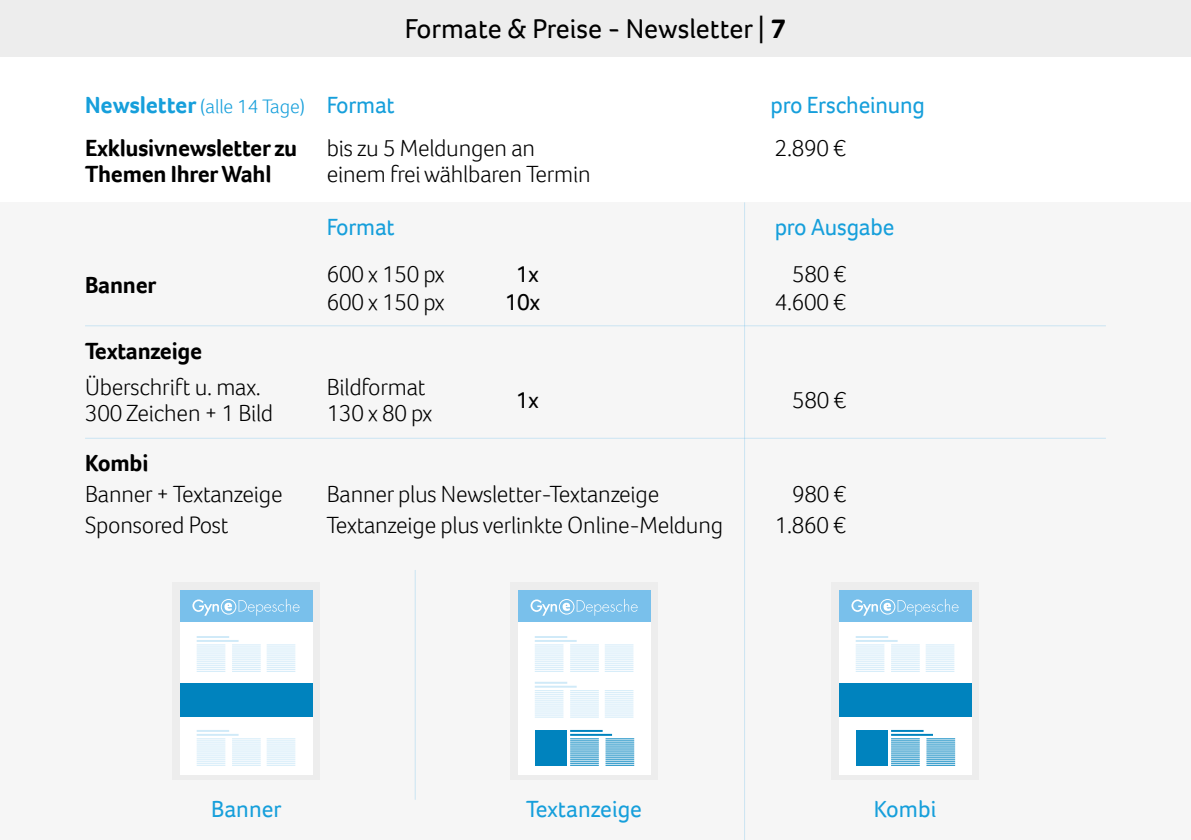
<style>
.page{position:relative;width:1191px;height:840px;background:#fff}
.page>*{position:absolute;margin:0;border:0;box-sizing:border-box;transform-origin:0 0}
.t1{font:28px "Foco";color:#000}
.t2{font:300 24px/26px "Foco";letter-spacing:-.01em;color:#000}
.t3{font:24px "Foco";letter-spacing:-.01em;color:#169fdb}
.t4{font:700 24px/26px "Foco";letter-spacing:-.01em;color:#000}
.t5{font:24px "Foco";letter-spacing:-.01em;color:#000}
.t6{font:300 20px "Foco";color:#169fdb}
.s1{font-weight:700}
.s2{font-weight:700;font-size:24px}
</style>
<div class="page">
<div style="left:0;top:0;width:1191px;height:57px;background:#ededed"></div>
<div style="left:0;top:202px;width:1191px;height:637px;background:#f6f6f6"></div>
<hr style="left:744px;top:202px;width:1px;height:637px;background:#63b9e9">
<hr style="left:85px;top:437px;width:1021px;height:1px;background:#63b9e9">
<hr style="left:85px;top:325px;width:1021px;height:1px;background:#63b9e9">
<hr style="left:415px;top:569px;width:1px;height:230px;background:#63b9e9">
<div style="left:831px;top:582px;width:148px;height:197px;background:#ededed"></div>
<div style="left:839px;top:621px;width:132px;height:152px;background:#fff"></div>
<div style="left:855px;top:729px;width:32px;height:36px;background:#0083be"></div>
<hr style="left:855px;top:639px;width:42px;height:2px;background:#63b9e9">
<svg style="left:855px;top:644px;width:29px;height:26px"></svg>
<svg style="left:891px;top:644px;width:28px;height:26px"></svg>
<svg style="left:925px;top:644px;width:29px;height:26px"></svg>
<hr style="left:855px;top:635px;width:33px;height:2px;background:#63b9e9">
<hr style="left:891px;top:733px;width:42px;height:2px;background:#0083be">
<svg style="left:891px;top:738px;width:28px;height:27px"></svg>
<svg style="left:926px;top:738px;width:29px;height:27px"></svg>
<hr style="left:891px;top:729px;width:32px;height:2px;background:#0083be">
<div style="left:839px;top:682px;width:132px;height:33px;background:#0083be"></div>
<div style="left:839px;top:590px;width:132px;height:31px;background:#79c0eb"></div>
<div style="left:880px;top:599px;width:15px;height:15px;border:1px solid #fff;border-radius:50%"></div>
<svg style="left:851px;top:599px;width:40px;height:16px"></svg>
<svg style="left:897px;top:599px;width:61px;height:16px"></svg>
<div style="left:510px;top:582px;width:148px;height:197px;background:#ededed"></div>
<div style="left:518px;top:621px;width:132px;height:152px;background:#fff"></div>
<div style="left:535px;top:729px;width:31px;height:36px;background:#0083be"></div>
<hr style="left:535px;top:639px;width:41px;height:2px;background:#63b9e9">
<svg style="left:535px;top:644px;width:28px;height:26px"></svg>
<svg style="left:570px;top:644px;width:29px;height:26px"></svg>
<svg style="left:605px;top:644px;width:28px;height:26px"></svg>
<hr style="left:535px;top:635px;width:32px;height:2px;background:#63b9e9">
<hr style="left:535px;top:685px;width:41px;height:2px;background:#63b9e9">
<svg style="left:535px;top:690px;width:28px;height:27px"></svg>
<svg style="left:570px;top:690px;width:29px;height:27px"></svg>
<svg style="left:605px;top:690px;width:28px;height:27px"></svg>
<hr style="left:535px;top:681px;width:32px;height:2px;background:#63b9e9">
<hr style="left:570px;top:733px;width:42px;height:2px;background:#0083be">
<svg style="left:570px;top:738px;width:29px;height:27px"></svg>
<svg style="left:605px;top:738px;width:29px;height:27px"></svg>
<hr style="left:570px;top:729px;width:32px;height:2px;background:#0083be">
<div style="left:518px;top:590px;width:132px;height:31px;background:#79c0eb"></div>
<div style="left:559px;top:599px;width:15px;height:15px;border:1px solid #fff;border-radius:50%"></div>
<svg style="left:530px;top:599px;width:40px;height:16px"></svg>
<svg style="left:576px;top:599px;width:61px;height:16px"></svg>
<div style="left:172px;top:582px;width:148px;height:197px;background:#ededed"></div>
<div style="left:180px;top:621px;width:132px;height:152px;background:#fff"></div>
<div style="left:180px;top:682px;width:132px;height:33px;background:#0083be"></div>
<hr style="left:197px;top:639px;width:42px;height:2px;background:#63b9e9">
<svg style="left:197px;top:644px;width:28px;height:26px"></svg>
<svg style="left:232px;top:644px;width:29px;height:26px"></svg>
<svg style="left:267px;top:644px;width:28px;height:26px"></svg>
<hr style="left:197px;top:635px;width:32px;height:2px;background:#63b9e9">
<hr style="left:197px;top:733px;width:42px;height:2px;background:#63b9e9">
<svg style="left:197px;top:738px;width:28px;height:27px"></svg>
<svg style="left:232px;top:738px;width:29px;height:27px"></svg>
<svg style="left:267px;top:738px;width:28px;height:27px"></svg>
<hr style="left:197px;top:729px;width:32px;height:2px;background:#63b9e9">
<div style="left:180px;top:590px;width:132px;height:31px;background:#79c0eb"></div>
<div style="left:221px;top:599px;width:15px;height:15px;border:1px solid #fff;border-radius:50%"></div>
<svg style="left:192px;top:599px;width:40px;height:16px"></svg>
<svg style="left:238px;top:599px;width:61px;height:16px"></svg>
<p class="t1" style="left:405px;top:10px;width:383px">Formate &amp; Preise - Newsletter | <span class="s1">7</span></p>
<p class="t6" style="left:85px;top:93px;width:221px"><span class="s2">Newsletter</span> (alle 14 Tage)</p>
<p class="t3" style="left:327px;top:89px;width:70px">Format</p>
<p class="t3" style="left:770px;top:89px;width:156px">pro Erscheinung</p>
<p class="t4" style="left:85px;top:134px;width:214px">Exklusivnewsletter zu<br>Themen Ihrer Wahl</p>
<p class="t2" style="left:327px;top:134px;width:265px">bis zu 5 Meldungen an einem frei wählbaren Termin</p>
<p class="t2" style="left:774px;top:134px;width:73px">2.890 €</p>
<p class="t3" style="left:327px;top:211px;width:70px">Format</p>
<p class="t3" style="left:774px;top:211px;width:121px">pro Ausgabe</p>
<p class="t4" style="left:85px;top:272px;width:73px">Banner</p>
<p class="t2" style="left:327px;top:261px;width:119px">600 x 150 px</p>
<p class="t5" style="left:516px;top:258px;width:24px">1x</p>
<p class="t2" style="left:792px;top:261px;width:56px">580 €</p>
<p class="t2" style="left:327px;top:289px;width:119px">600 x 150 px</p>
<p class="t5" style="left:505px;top:286px;width:37px">10x</p>
<p class="t2" style="left:774px;top:289px;width:73px">4.600 €</p>
<p class="t4" style="left:85px;top:337px;width:119px">Textanzeige</p>
<p class="t2" style="left:85px;top:374px;width:190px">Überschrift u. max.<br>300 Zeichen + 1 Bild</p>
<p class="t2" style="left:327px;top:374px;width:100px">Bildformat</p>
<p class="t5" style="left:516px;top:384px;width:24px">1x</p>
<p class="t2" style="left:792px;top:387px;width:56px">580 €</p>
<p class="t2" style="left:327px;top:400px;width:107px">130 x 80 px</p>
<p class="t4" style="left:85px;top:449px;width:65px">Kombi</p>
<p class="t2" style="left:85px;top:480px;width:199px">Banner + Textanzeige</p>
<p class="t2" style="left:327px;top:480px;width:334px">Banner plus Newsletter-Textanzeige</p>
<p class="t2" style="left:792px;top:480px;width:56px">980 €</p>
<p class="t2" style="left:85px;top:511px;width:145px">Sponsored Post</p>
<p class="t2" style="left:327px;top:511px;width:398px">Textanzeige plus verlinkte Online-Meldung</p>
<p class="t2" style="left:774px;top:511px;width:73px">1.860 €</p>
<p class="t3" style="left:211px;top:792px;width:72px">Banner</p>
<p class="t3" style="left:526px;top:792px;width:117px">Textanzeige</p>
<p class="t3" style="left:873px;top:792px;width:64px">Kombi</p>
</div>
